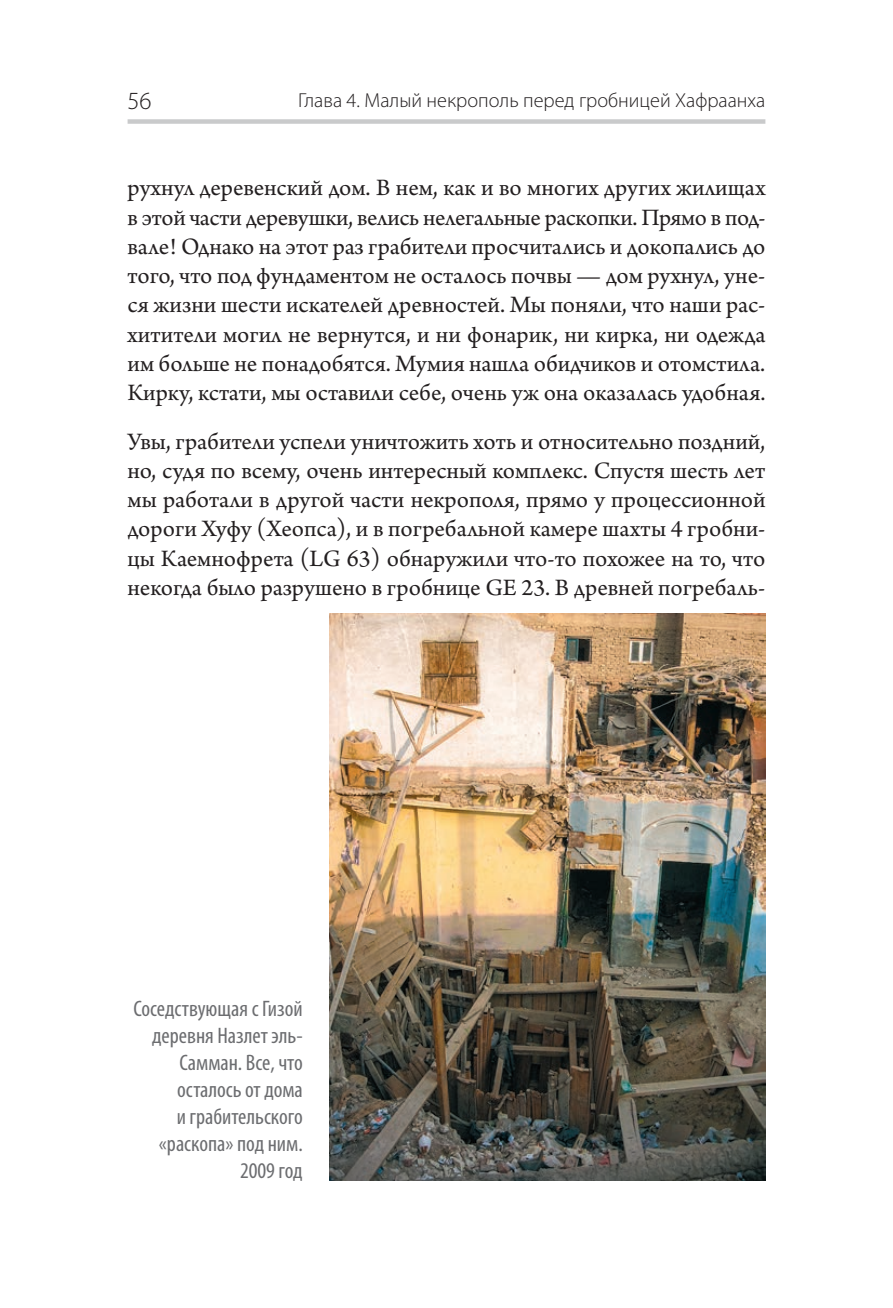
<style>
.page{position:relative;width:893px;height:1308px;background:#fff}
.page>*{position:absolute;margin:0;border:0;box-sizing:border-box;transform-origin:0 0}
.Основной_текст{font:24.75px/29.2px "Arno Pro";color:#231f20;text-align:justify}
.t1{font:300 24.75px "Myriad Pro";color:#231f20}
.pic_nazv{font:condensed 22.5px/27px "Myriad Pro";color:#6c6d70;text-align:right}
.t2{font:300 20.25px "Myriad Pro";color:#231f20}
</style>
<div class="page">
<div style="left:128px;top:119px;width:637px;height:5px;background:#c9cacb"></div>
<img style="left:329px;top:613px;width:436px;height:567px">
<p class="t1" style="left:128px;top:87px;width:26px">56</p>
<p class="t2" style="left:298px;top:89px;width:469px">Глава 4. Малый некрополь перед гробницей Хафраанха</p>
<p class="Основной_текст" style="left:128px;top:175px;width:640px">рухнул деревенский дом. В нем, как и во многих других жилищах в этой части деревушки, велись нелегальные раскопки. Прямо в под&shy;вале! Однако на этот раз грабители просчитались и докопались до того, что под фундаментом не осталось почвы — дом рухнул, уне&shy;ся жизни шести искателей древностей. Мы поняли, что наши рас&shy;хитители могил не вернутся, и ни фонарик, ни кирка, ни одежда им больше не понадобятся. Мумия нашла обидчиков и отомстила.<br>Кирку, кстати, мы оставили себе, очень уж она оказалась удобная.</p>
<p class="Основной_текст" style="left:128px;top:428px;width:640px">Увы, грабители успели уничтожить хоть и относительно поздний, но, судя по всему, очень интересный комплекс. Спустя шесть лет мы работали в другой части некрополя, прямо у процессионной дороги Хуфу (Хеопса), и в погребальной камере шахты 4 гробни&shy;цы Каемнофрета (LG 63) обнаружили что-то похожее на то, что некогда было разрушено в гробнице GE 23. В древней погребаль-</p>
<p class="pic_nazv" style="left:134px;top:995px;width:171px">Соседствующая с Гизой деревня Назлет эль-<br>Самман. Все, что осталось от дома<br>и грабительского «раскопа» под ним.<br>2009 год</p>
</div>
